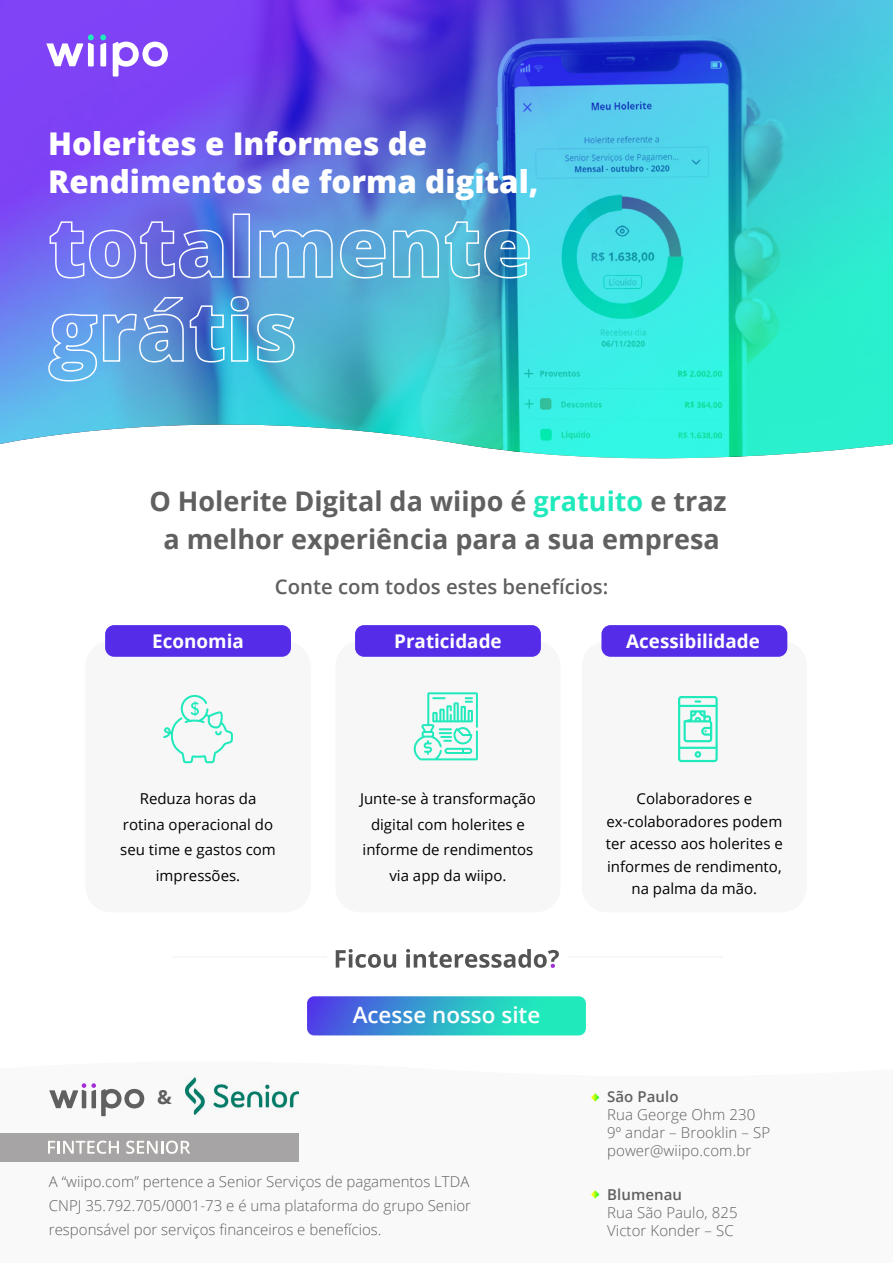
<style>
.page{position:relative;width:893px;height:1263px;background:#fff}
.page>*{position:absolute;margin:0;border:0;box-sizing:border-box;transform-origin:0 0}
.t1{font:800 31.35px/37.7px "Open Sans";color:#fff}
.t2{font:700 27px/37.5px "Open Sans";color:#606060;text-align:center}
.t3{font:600 22.5px "Open Sans";color:#fff}
.t4{font:600 20.4px "Open Sans";color:#606060}
.t5{font:700 19.5px "Open Sans";color:#606060}
.t6{font:700 18.9px "Open Sans";color:#fff}
.t7{font:300 15px/18px "Open Sans";letter-spacing:.005em;color:#606060}
.t8{font:15px/25.5px "Open Sans";color:#000;text-align:center}
.t9{font:600 15px "Open Sans";letter-spacing:.005em;color:#606060}
.s1{color:#20e9bc}
</style>
<div class="page">
<div style="left:85px;top:641px;width:226px;height:271px;background:#f7f7f7;border-radius:25px"></div>
<div style="left:105px;top:625px;width:186px;height:32px;background:#552de9;border-radius:9px"></div>
<div style="left:335px;top:641px;width:226px;height:271px;background:#f7f7f7;border-radius:25px"></div>
<div style="left:582px;top:641px;width:225px;height:271px;background:#f7f7f7;border-radius:25px"></div>
<div style="left:601px;top:625px;width:186px;height:32px;background:#552de9;border-radius:9px"></div>
<img style="left:0;top:0;width:893px;height:459px">
<svg style="left:113px;top:42px;width:55px;height:35px"></svg>
<svg style="left:100px;top:34px;width:6px;height:32px"></svg>
<svg style="left:46px;top:34px;width:48px;height:32px"></svg>
<svg style="left:49px;top:221px;width:175px;height:58px;background:#777fe6"></svg>
<div style="left:233px;top:213px;width:17px;height:65px;border:2px solid #fff"></div>
<svg style="left:259px;top:229px;width:74px;height:49px;background:#76b1e4"></svg>
<svg style="left:339px;top:229px;width:47px;height:50px;background:#71b3dc"></svg>
<svg style="left:392px;top:221px;width:138px;height:58px;background:#60b3d4"></svg>
<svg style="left:48px;top:295px;width:202px;height:87px;background:#63a1de"></svg>
<svg style="left:256px;top:313px;width:39px;height:50px;background:#6dbada"></svg>
<div style="left:0;top:1133px;width:299px;height:29px;background:#a6a4a4"></div>
<svg style="left:48px;top:1140px;width:71px;height:14px"></svg>
<svg style="left:126px;top:1140px;width:64px;height:14px"></svg>
<svg style="left:49px;top:1083px;width:96px;height:33px"></svg>
<img style="left:185px;top:1078px;width:114px;height:37px">
<svg style="left:591px;top:1093px;width:8px;height:9px"></svg>
<svg style="left:591px;top:1190px;width:8px;height:9px"></svg>
<svg style="left:307px;top:996px;width:279px;height:39px;background:#33a9cc"></svg>
<svg style="left:163px;top:695px;width:70px;height:68px"></svg>
<svg style="left:678px;top:696px;width:40px;height:66px"></svg>
<div style="left:355px;top:625px;width:186px;height:32px;background:#552de9;border-radius:9px"></div>
<svg style="left:336px;top:949px;width:60px;height:19px"></svg>
<hr style="left:568px;top:957px;width:154px;height:1px;background:#f7f7f7">
<hr style="left:172px;top:957px;width:155px;height:1px;background:#f7f7f7">
<svg style="left:406px;top:949px;width:153px;height:19px"></svg>
<svg style="left:414px;top:692px;width:64px;height:68px"></svg>
<h1 class="t1" style="left:48px;top:123px;width:492px">Holerites e Informes de<br>Rendimentos de forma digital,</h1>
<h2 class="t2" style="left:149px;top:482px;width:579px">O Holerite Digital da wiipo é <span class="s1">gratuito</span> e traz a melhor experiência para a sua empresa</h2>
<p class="t6" style="left:152px;top:627px;width:93px">Economia</p>
<h3 class="t4" style="left:275px;top:573px;width:335px">Conte com todos estes benefícios:</h3>
<p class="t6" style="left:394px;top:627px;width:109px">Praticidade</p>
<p class="t6" style="left:626px;top:627px;width:135px">Acessibilidade</p>
<p class="t8" style="left:120px;top:786px;width:157px">Reduza horas da rotina operacional do seu time e gastos com impressões.</p>
<p class="t8" style="left:360px;top:786px;width:177px">Junte-se à transformação digital com holerites e informe de rendimentos via app da wiipo.</p>
<h3 class="t5" style="left:157px;top:1083px;width:16px">&amp;</h3>
<h3 class="t3" style="left:353px;top:999px;width:189px">Acesse nosso site</h3>
<p class="t7" style="left:49px;top:1169px;width:424px;line-height:24px;text-align:justify">A “wiipo.com” pertence a Senior Serviços de pagamentos LTDA CNPJ 35.792.705/0001-73 e é uma plataforma do grupo Senior responsável por serviços financeiros e benefícios.</p>
<p class="t8" style="left:606px;top:787px;width:178px;line-height:22.5px">Colaboradores e ex-colaboradores podem ter acesso aos holerites e informes de rendimento, na palma da mão.</p>
<p class="t9" style="left:607px;top:1086px;width:73px">São Paulo</p>
<p class="t7" style="left:607px;top:1105px;width:165px">Rua George Ohm 230<br>9º andar – Brooklin – SP power@wiipo.com.br</p>
<p class="t9" style="left:607px;top:1184px;width:77px">Blumenau</p>
<p class="t7" style="left:607px;top:1203px;width:132px">Rua São Paulo, 825<br>Victor Konder – SC</p>
</div>
